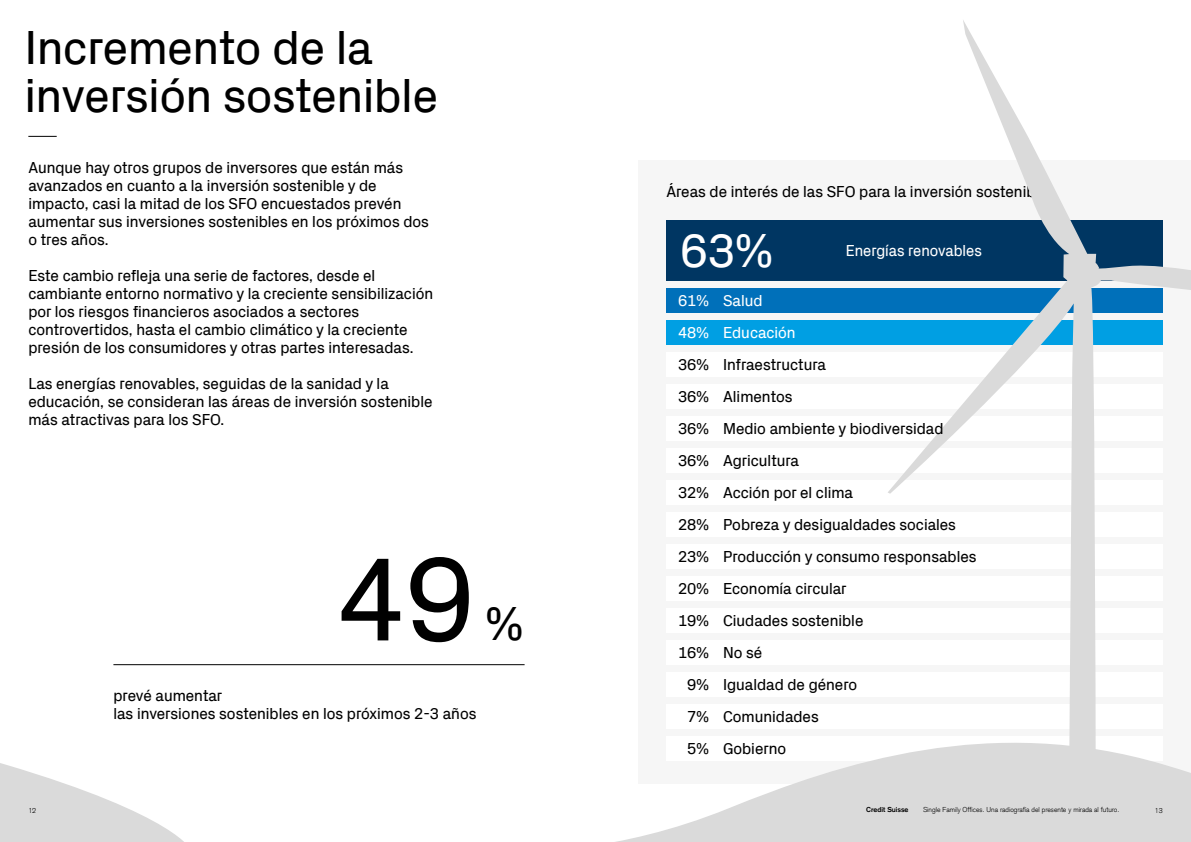
<style>
.page{position:relative;width:1191px;height:842px;background:#fff}
.page>*{position:absolute;margin:0;border:0;box-sizing:border-box;transform-origin:0 0}
.t1{font:120px "Credit Suisse Headline";color:#000}
.t2{font:48px/48px "Credit Suisse Headline";color:#000}
.t3{font:48px "Credit Suisse Headline";color:#fff}
.t4{font:16px/32px "Credit Suisse Headline";color:#000}
.t5{font:16px "Credit Suisse Headline";color:#fff}
.t6{font:300 7px "Credit Suisse Type";color:#000}
.t7{font:700 7px "Credit Suisse Type";color:#000}
</style>
<div class="page">
<div style="left:638px;top:160px;width:553px;height:624px;background:#f6f6f6"></div>
<hr style="left:113px;top:664px;width:411px;height:1px;background:#000">
<svg style="left:28px;top:136px;width:29px;height:1px"></svg>
<div style="left:666px;top:704px;width:496px;height:24px;background:#fff"></div>
<div style="left:666px;top:672px;width:496px;height:24px;background:#fff"></div>
<div style="left:666px;top:640px;width:496px;height:24px;background:#fff"></div>
<div style="left:666px;top:608px;width:496px;height:24px;background:#fff"></div>
<div style="left:666px;top:576px;width:496px;height:24px;background:#fff"></div>
<div style="left:666px;top:544px;width:496px;height:24px;background:#fff"></div>
<div style="left:666px;top:512px;width:496px;height:24px;background:#fff"></div>
<div style="left:666px;top:480px;width:496px;height:24px;background:#fff"></div>
<div style="left:666px;top:448px;width:496px;height:24px;background:#fff"></div>
<div style="left:666px;top:416px;width:496px;height:24px;background:#fff"></div>
<div style="left:666px;top:384px;width:496px;height:24px;background:#fff"></div>
<div style="left:666px;top:352px;width:496px;height:24px;background:#fff"></div>
<div style="left:666px;top:220px;width:496px;height:60px;background:#003662"></div>
<div style="left:666px;top:288px;width:496px;height:24px;background:#0070ba"></div>
<div style="left:666px;top:320px;width:496px;height:24px;background:#009fe3"></div>
<svg style="left:887px;top:20px;width:304px;height:693px"></svg>
<svg style="left:0;top:763px;width:184px;height:79px"></svg>
<svg style="left:616px;top:713px;width:575px;height:129px;fill:#dadada"></svg>
<h1 class="t2" style="left:25px;top:21px;width:414px">Incremento de la inversión sostenible</h1>
<p class="t4" style="left:28px;top:158px;width:402px;line-height:18px">Aunque hay otros grupos de inversores que están más avanzados en cuanto a la inversión sostenible y de impacto, casi la mitad de los SFO encuestados prevén aumentar sus inversiones sostenibles en los próximos dos</p>
<p class="t4" style="left:28px;top:223px;width:82px">o tres años.</p>
<p class="t4" style="left:28px;top:266px;width:406px;line-height:18px">Este cambio refleja una serie de factores, desde el cambiante entorno normativo y la creciente sensibilización por los riesgos financieros asociados a sectores controvertidos, hasta el cambio climático y la creciente presión de los consumidores y otras partes interesadas.</p>
<p class="t4" style="left:28px;top:374px;width:406px;line-height:18px">Las energías renovables, seguidas de la sanidad y la educación, se consideran las áreas de inversión sostenible más atractivas para los SFO.</p>
<p class="t1" style="left:337px;top:513px;width:139px">49</p>
<p class="t2" style="left:486px;top:597px;width:39px">%</p>
<p class="t4" style="left:113px;top:678px;width:110px">prevé aumentar</p>
<p class="t4" style="left:113px;top:696px;width:364px">las inversiones sostenibles en los próximos 2-3 años</p>
<p class="t4" style="left:666px;top:175px;width:383px">Áreas de interés de las SFO para la inversión sostenible</p>
<p class="t3" style="left:680px;top:216px;width:94px">63%</p>
<p class="t5" style="left:846px;top:239px;width:137px">Energías renovables</p>
<p class="t5" style="left:678px;top:289px;width:86px">61% Salud</p>
<p class="t5" style="left:678px;top:321px;width:119px">48% Educación</p>
<p class="t4" style="left:678px;top:347px;width:300px">36% Infraestructura<br>36% Alimentos<br>36% Medio ambiente y biodiversidad<br>36% Agricultura<br>32% Acción por el clima<br>28% Pobreza y desigualdades sociales<br>23% Producción y consumo responsables<br>20% Economía circular<br>19% Ciudades sostenible<br>16% No sé</p>
<p class="t4" style="left:687px;top:667px;width:171px">9% Igualdad de género<br>7% Comunidades<br>5% Gobierno</p>
<p class="t6" style="left:28px;top:806px;width:9px">12</p>
<p class="t7" style="left:866px;top:806px;width:44px">Credit Suisse</p>
<p class="t6" style="left:923px;top:806px;width:198px">Single Family Offices. Una radiografía del presente y mirada al futuro.</p>
<p class="t6" style="left:1154px;top:806px;width:9px">13</p>
</div>
